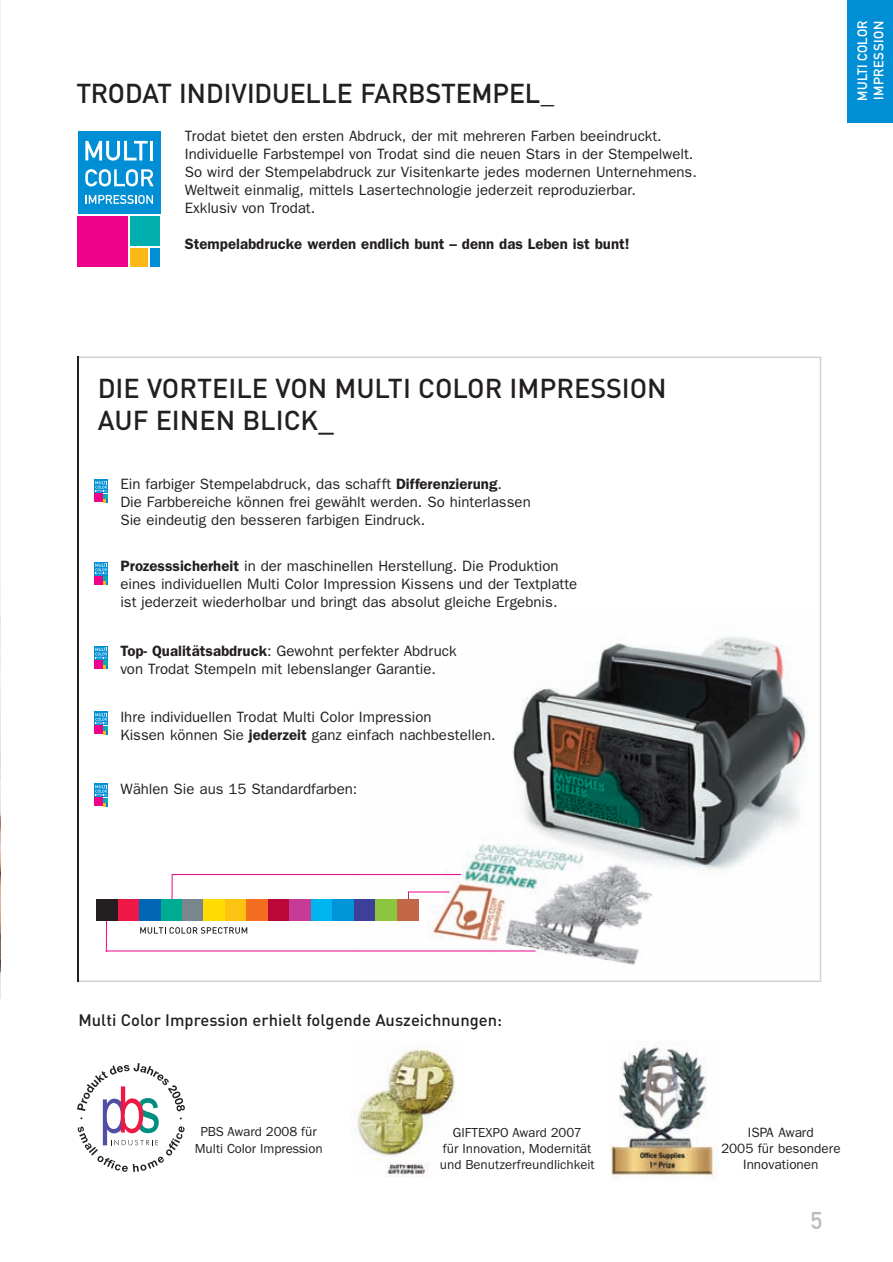
<style>
.page{position:relative;width:893px;height:1262px;background:#fff}
.page>*{position:absolute;margin:0;border:0;box-sizing:border-box;transform-origin:0 0}
.t1{font:500 27px/32.4px "DIN";color:#231f20}
.t2{font:27px "DIN Mittelschrift";letter-spacing:.025em;color:#231f20}
.t3{font:24px "DIN Mittelschrift";color:#bcbdc0}
.t4{font:500 16.5px "DIN";color:#231f20}
.t5{font:15px/18px "Franklin Gothic";color:#231f20}
.t6{font:600 15px "Franklin Gothic";color:#231f20}
.t7{font:13.5px/16.2px "Franklin Got Itc T";color:#231f20;text-align:center}
.t8{font:13.5px/16.2px "Franklin Gothic";color:#231f20;text-align:center}
.t9{font:13.5px/16.5px "DIN Mittelschrift";letter-spacing:.05em;color:#fff}
.s1{font-weight:600}
</style>
<div class="page">
<img style="left:0;top:0;width:1px;height:998px">
<div style="left:847px;top:0;width:46px;height:122px;background:#008fd5"></div>
<img style="left:358px;top:637px;width:450px;height:328px">
<img style="left:610px;top:1041px;width:106px;height:139px">
<hr style="left:77px;top:356px;width:2px;height:625px;background:#231f20">
<hr style="left:106px;top:915px;width:1px;height:36px;background:#ed028c">
<hr style="left:106px;top:950px;width:429px;height:1px;background:#ed028c">
<hr style="left:172px;top:874px;width:1px;height:43px;background:#ed028c">
<hr style="left:172px;top:874px;width:289px;height:1px;background:#ed028c">
<img style="left:351px;top:1049px;width:104px;height:127px">
<svg style="left:77px;top:1063px;width:108px;height:108px"></svg>
<hr style="left:408px;top:891px;width:42px;height:1px;background:#ed028c">
<div style="left:96px;top:899px;width:22px;height:21px;background:#231f20"></div>
<div style="left:118px;top:899px;width:22px;height:21px;background:#ed1845"></div>
<div style="left:140px;top:899px;width:21px;height:21px;background:#0166b3"></div>
<div style="left:161px;top:899px;width:22px;height:21px;background:#00ab94"></div>
<div style="left:182px;top:899px;width:21px;height:21px;background:#7a868d"></div>
<div style="left:203px;top:899px;width:22px;height:21px;background:#ffdc01"></div>
<div style="left:225px;top:899px;width:21px;height:21px;background:#fec210"></div>
<div style="left:246px;top:899px;width:22px;height:21px;background:#f36e21"></div>
<div style="left:268px;top:899px;width:21px;height:21px;background:#ba0738"></div>
<div style="left:289px;top:899px;width:22px;height:21px;background:#c53b96"></div>
<div style="left:311px;top:899px;width:21px;height:21px;background:#00b6f0"></div>
<div style="left:332px;top:899px;width:22px;height:21px;background:#0095d9"></div>
<div style="left:354px;top:899px;width:22px;height:21px;background:#3e3f99"></div>
<div style="left:376px;top:899px;width:21px;height:21px;background:#8bc63e"></div>
<div style="left:397px;top:899px;width:22px;height:21px;background:#c26848"></div>
<svg style="left:140px;top:927px;width:107px;height:6px"></svg>
<div style="left:78px;top:131px;width:82px;height:83px;background:#008fd5"></div>
<svg style="left:85px;top:195px;width:68px;height:9px"></svg>
<svg style="left:85px;top:141px;width:63px;height:20px"></svg>
<hr style="left:150px;top:141px;width:3px;height:19px;background:#fff">
<svg style="left:85px;top:169px;width:69px;height:17px"></svg>
<div style="left:78px;top:216px;width:50px;height:50px;background:#ed028c"></div>
<div style="left:130px;top:216px;width:30px;height:30px;background:#00afad"></div>
<div style="left:130px;top:248px;width:18px;height:18px;background:#fcb814"></div>
<div style="left:151px;top:248px;width:9px;height:18px;background:#008fd5"></div>
<div style="left:94px;top:479px;width:14px;height:14px;background:#008fd5"></div>
<div style="left:94px;top:493px;width:9px;height:9px;background:#ed028c"></div>
<svg style="left:95px;top:481px;width:13px;height:21px"></svg>
<div style="left:94px;top:562px;width:14px;height:13px;background:#008fd5"></div>
<div style="left:94px;top:576px;width:9px;height:8px;background:#ed028c"></div>
<svg style="left:95px;top:563px;width:13px;height:21px"></svg>
<div style="left:94px;top:646px;width:14px;height:14px;background:#008fd5"></div>
<div style="left:94px;top:660px;width:9px;height:8px;background:#ed028c"></div>
<svg style="left:95px;top:647px;width:13px;height:21px"></svg>
<div style="left:94px;top:711px;width:14px;height:14px;background:#008fd5"></div>
<div style="left:94px;top:725px;width:9px;height:9px;background:#ed028c"></div>
<svg style="left:95px;top:713px;width:13px;height:21px"></svg>
<div style="left:94px;top:783px;width:14px;height:14px;background:#008fd5"></div>
<div style="left:94px;top:797px;width:9px;height:8px;background:#ed028c"></div>
<svg style="left:95px;top:784px;width:13px;height:21px"></svg>
<h1 class="t2" style="left:77px;top:84px;width:479px">TRODAT INDIVIDUELLE FARBSTEMPEL_</h1>
<p class="t5" style="left:185px;top:128px;width:513px">Trodat bietet den ersten Abdruck, der mit mehreren Farben beeindruckt.<br>Individuelle Farbstempel von Trodat sind die neuen Stars in der Stempelwelt.<br>So wird der Stempelabdruck zur Visitenkarte jedes modernen Unternehmens.<br>Weltweit einmalig, mittels Lasertechnologie jederzeit reproduzierbar.<br>Exklusiv von Trodat.</p>
<p class="t6" style="left:185px;top:238px;width:446px">Stempelabdrucke werden endlich bunt – denn das Leben ist bunt!</p>
<h1 class="t1" style="left:98px;top:374px;width:571px">DIE VORTEILE VON MULTI COLOR IMPRESSION<br>AUF EINEN BLICK_</h1>
<p class="t5" style="left:120px;top:476px;width:412px">Ein farbiger Stempelabdruck, das schafft <span class="s1">Differenzierung</span>.<br>Die Farbbereiche können frei gewählt werden. So hinterlassen<br>Sie eindeutig den besseren farbigen Eindruck.</p>
<p class="t5" style="left:120px;top:558px;width:458px"><span class="s1">Prozesssicherheit</span> in der maschinellen Herstellung. Die Produktion eines individuellen Multi Color Impression Kissens und der Textplatte ist jederzeit wiederholbar und bringt das absolut gleiche Ergebnis.</p>
<p class="t5" style="left:120px;top:643px;width:338px"><span class="s1">Top- Qualitätsabdruck</span>: Gewohnt perfekter Abdruck von Trodat Stempeln mit lebenslanger Garantie.</p>
<p class="t5" style="left:120px;top:708px;width:377px">Ihre individuellen Trodat Multi Color Impression<br>Kissen können Sie <span class="s1">jederzeit</span> ganz einfach nachbestellen.</p>
<p class="t5" style="left:120px;top:780px;width:238px">Wählen Sie aus 15 Standardfarben:</p>
<p class="t9" style="left:855px;top:100px;width:82px;rotate:-90deg">MULTI COLOR<br>IMPRESSION</p>
<p class="t4" style="left:79px;top:1014px;width:425px">Multi Color Impression erhielt folgende Auszeichnungen:</p>
<p class="t7" style="left:195px;top:1124px;width:129px">PBS Award 2008 für<br>Multi Color Impression</p>
<p class="t8" style="left:721px;top:1124px;width:121px">ISPA Award<br>2005 für besondere<br>Innovationen</p>
<p class="t7" style="left:440px;top:1125px;width:156px">GIFTEXPO Award 2007<br>für Innovation, Modernität und Benutzerfreundlichkeit</p>
<h2 class="t3" style="left:811px;top:1211px;width:13px">5</h2>
</div>
